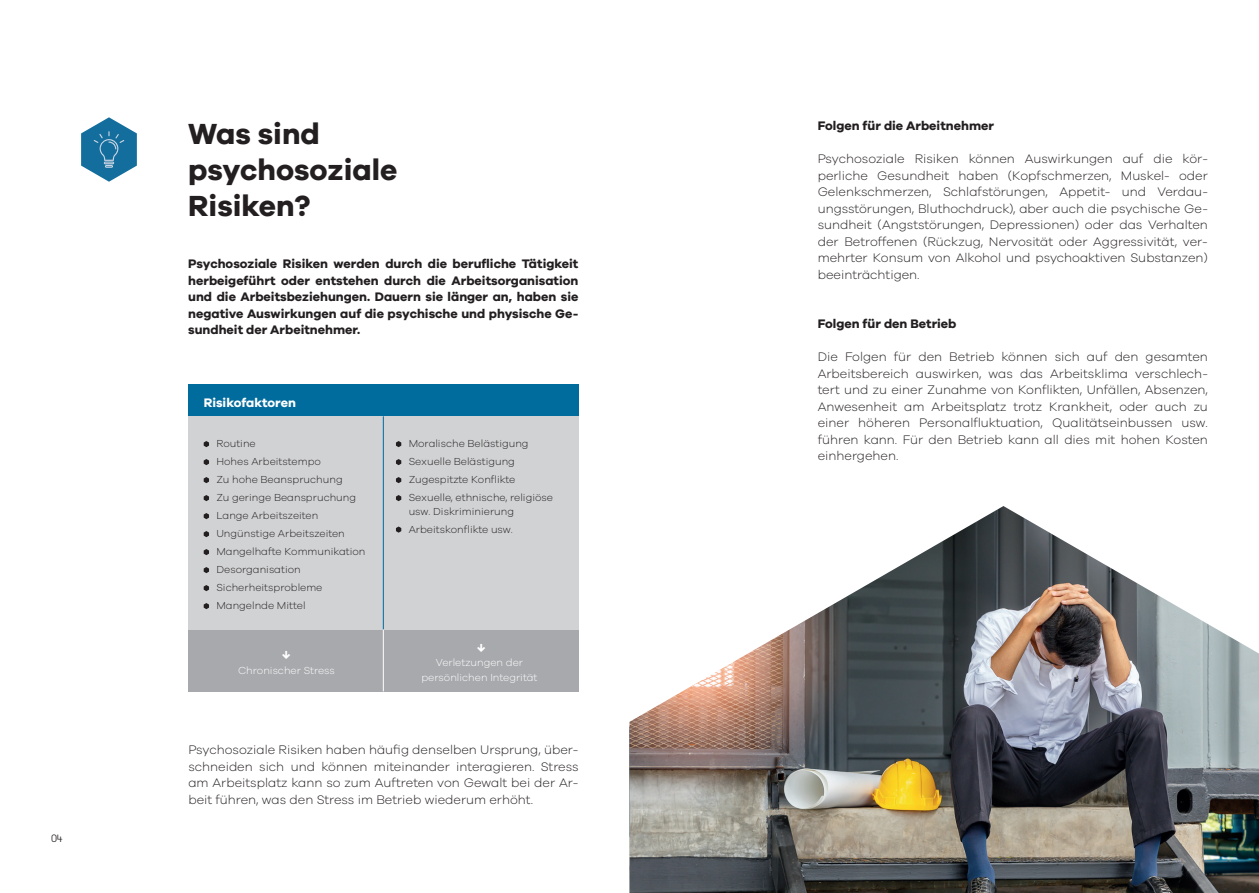
<style>
.page{position:relative;width:1259px;height:893px;background:#fff}
.page>*{position:absolute;margin:0;border:0;box-sizing:border-box;transform-origin:0 0}
.t1{font:700 30px/36px "Galano Grotesque";color:#231f20}
.t2{font:300 12.75px/16.5px "Galano Grotesque";color:#231f20;text-align:justify}
.t3{font:700 12.75px/16.5px "Galano Grotesque";color:#231f20;text-align:justify}
.t4{font:700 12.75px "Galano Grotesque";color:#fff}
.t5{font:700 12px "Galano Grotesque";color:#fff}
.t6{font:300 10.5px/18px "Galano Grotesque";color:#231f20}
.t7{font:300 10.5px/15px "Galano Grotesque";color:#fff;text-align:center}
.t8{font:300 10.5px "GT Walsheim Pro";color:#231f20}
</style>
<div class="page">
<img style="left:629px;top:506px;width:630px;height:387px">
<svg style="left:81px;top:117px;width:56px;height:65px"></svg>
<div style="left:188px;top:416px;width:390px;height:214px;background:#d1d2d4"></div>
<svg style="left:204px;top:441px;width:5px;height:6px"></svg>
<svg style="left:204px;top:459px;width:5px;height:6px"></svg>
<svg style="left:204px;top:477px;width:5px;height:6px"></svg>
<svg style="left:204px;top:495px;width:5px;height:6px"></svg>
<svg style="left:204px;top:513px;width:5px;height:6px"></svg>
<svg style="left:204px;top:531px;width:5px;height:6px"></svg>
<svg style="left:204px;top:549px;width:5px;height:6px"></svg>
<svg style="left:204px;top:567px;width:5px;height:6px"></svg>
<svg style="left:204px;top:585px;width:5px;height:6px"></svg>
<svg style="left:204px;top:603px;width:5px;height:6px"></svg>
<svg style="left:396px;top:441px;width:5px;height:6px"></svg>
<svg style="left:396px;top:459px;width:5px;height:6px"></svg>
<svg style="left:396px;top:477px;width:5px;height:6px"></svg>
<svg style="left:396px;top:495px;width:5px;height:6px"></svg>
<svg style="left:396px;top:526px;width:5px;height:7px"></svg>
<div style="left:188px;top:384px;width:390px;height:32px;background:#006b9d"></div>
<div style="left:188px;top:630px;width:390px;height:61px;background:#a8a9ad"></div>
<hr style="left:383px;top:416px;width:1px;height:214px;background:#006b9d">
<hr style="left:383px;top:630px;width:1px;height:61px;background:#fff">
<p class="t8" style="left:51px;top:831px;width:13px">04</p>
<h1 class="t1" style="left:188px;top:115px;width:211px">Was sind psychosoziale<br>Risiken?</h1>
<p class="t3" style="left:188px;top:255px;width:392px">Psychosoziale Risiken werden durch die berufliche Tätigkeit herbeigeführt oder entstehen durch die Arbeitsorganisation und die Arbeitsbeziehungen. Dauern sie länger an, haben sie negative Auswirkungen auf die psychische und physische Ge&shy;sundheit der Arbeitnehmer.</p>
<p class="t4" style="left:204px;top:395px;width:94px">Risikofaktoren</p>
<p class="t6" style="left:216px;top:434px;width:151px">Routine<br>Hohes Arbeitstempo<br>Zu hohe Beanspruchung<br>Zu geringe Beanspruchung<br>Lange Arbeitszeiten<br>Ungünstige Arbeitszeiten<br>Mangelhafte Kommunikation<br>Desorganisation<br>Sicherheitsprobleme<br>Mangelnde Mittel</p>
<p class="t6" style="left:409px;top:434px;width:146px">Moralische Belästigung<br>Sexuelle Belästigung<br>Zugespitzte Konflikte<br>Sexuelle, ethnische, religiöse</p>
<p class="t6" style="left:409px;top:502px;width:107px">usw. Diskriminierung<br>Arbeitskonflikte usw.</p>
<p class="t5" style="left:282px;top:648px;width:10px">↓</p>
<p class="t7" style="left:238px;top:662px;width:98px">Chronischer Stress</p>
<p class="t5" style="left:477px;top:640px;width:10px">↓</p>
<p class="t7" style="left:421px;top:655px;width:117px">Verletzungen der persönlichen Integrität</p>
<p class="t2" style="left:188px;top:741px;width:392px">Psychosoziale Risiken haben häufig denselben Ursprung, über&shy;schneiden sich und können miteinander interagieren. Stress am Arbeitsplatz kann so zum Auftreten von Gewalt bei der Ar&shy;beit führen, was den Stress im Betrieb wiederum erhöht.</p>
<p class="t3" style="left:817px;top:117px;width:178px">Folgen für die Arbeitnehmer</p>
<p class="t2" style="left:817px;top:150px;width:392px">Psychosoziale Risiken können Auswirkungen auf die kör&shy;perliche Gesundheit haben (Kopfschmerzen, Muskel- oder Gelenkschmerzen, Schlafstörungen, Appetit- und Verdau&shy;ungsstörungen, Bluthochdruck), aber auch die psychische Ge&shy;sundheit (Angststörungen, Depressionen) oder das Verhalten der Betroffenen (Rückzug, Nervosität oder Aggressivität, ver&shy;mehrter Konsum von Alkohol und psychoaktiven Substanzen) beeinträchtigen.</p>
<p class="t3" style="left:817px;top:315px;width:140px">Folgen für den Betrieb</p>
<p class="t2" style="left:817px;top:348px;width:392px">Die Folgen für den Betrieb können sich auf den gesamten Arbeitsbereich auswirken, was das Arbeitsklima verschlech&shy;tert und zu einer Zunahme von Konflikten, Unfällen, Absenzen, Anwesenheit am Arbeitsplatz trotz Krankheit, oder auch zu einer höheren Personalfluktuation, Qualitätseinbussen usw. führen kann. Für den Betrieb kann all dies mit hohen Kosten einhergehen.</p>
</div>
